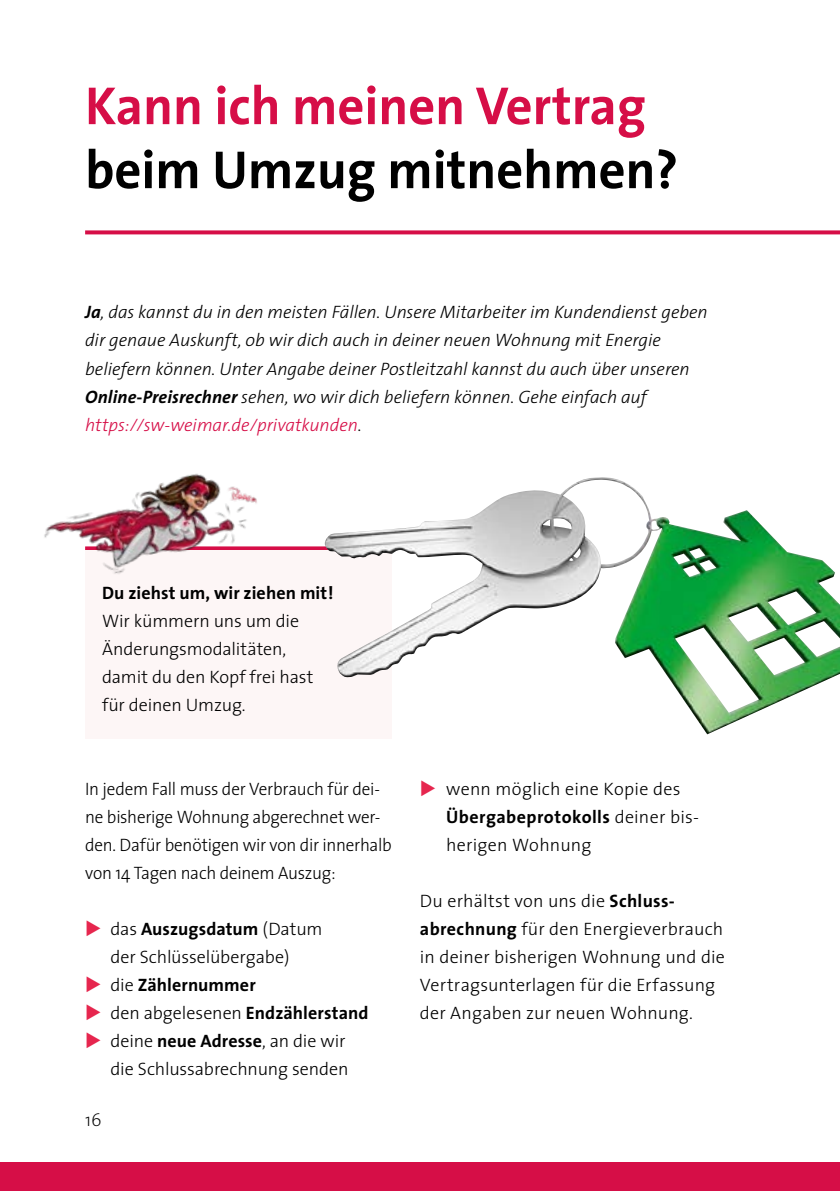
<style>
.page{position:relative;width:840px;height:1191px;background:#fff}
.page>*{position:absolute;margin:0;border:0;box-sizing:border-box;transform-origin:0 0}
.t1{font:700 54px "The Sans";color:#d60e47}
.t2{font:700 54px "The Sans";color:#000}
.t3{font:300 18px/28px "The Sans";letter-spacing:-.005em;color:#000}
.t4{font:italic 300 18px/28px "The Sans";letter-spacing:-.005em;color:#000}
.t5{font:300 18px/28px "The Sans";letter-spacing:-.005em;color:#000;scale:.95 1}
.t6{font:300 18px/28px "The Sans";letter-spacing:.015em;color:#000}
.t7{font:700 18px "The Sans";letter-spacing:.005em;color:#000}
.t8{font:200 18px "The Sans";color:#000}
.s1{font-weight:700}
.s2{color:#d60e47}
.s3{color:#e6264e}
.s4{font-weight:300}
</style>
<div class="page">
<div style="left:0;top:1162px;width:839px;height:29px;background:#d60e47"></div>
<svg style="left:85px;top:230px;width:754px;height:4px;background:#da275a"></svg>
<svg style="left:271px;top:546px;width:53px;height:4px"></svg>
<div style="left:85px;top:550px;width:306px;height:188px;background:#fdf6f6"></div>
<img style="left:44px;top:473px;width:227px;height:101px">
<img style="left:324px;top:478px;width:515px;height:256px">
<h1 class="t1" style="left:85px;top:61px;width:562px">Kann ich meinen Vertrag</h1>
<h1 class="t2" style="left:85px;top:125px;width:594px">beim Umzug mitnehmen?</h1>
<p class="t4" style="left:85px;top:298px;width:624px"><span class="s1">Ja</span>, das kannst du in den meisten Fällen. Unsere Mitarbeiter im Kundendienst geben dir genaue Auskunft, ob wir dich auch in deiner neuen Wohnung mit Energie -beliefern können. Unter Angabe deiner Postleitzahl kannst du auch über unseren <span class="s1">Online-Preisrechner</span> sehen, wo wir dich beliefern können. Gehe einfach auf <span class="s2">https://sw-weimar.de/privatkunden</span>.</p>
<p class="t7" style="left:102px;top:577px;width:233px">Du ziehst um, wir ziehen mit!</p>
<p class="t3" style="left:102px;top:606px;width:213px">Wir kümmern uns um die<br>Änderungsmodalitäten, damit du den Kopf frei hast für deinen Umzug.</p>
<p class="t5" style="left:85px;top:774px;width:324px">In jedem Fall muss der Verbrauch für dei&shy;ne bisherige Wohnung abgerechnet wer&shy;den. Dafür benötigen wir von dir innerhalb von 14 Tagen nach deinem Auszug:</p>
<p class="t3" style="left:85px;top:914px;width:239px;text-align:center"><span class="s3">◆</span> das <span class="s1">Auszugsdatum</span> (Datum der Schlüsselübergabe)</p>
<p class="t7" style="left:85px;top:969px;width:172px"><span class="s3">◆</span> <span class="s4">die</span> Zählernummer</p>
<p class="t3" style="left:85px;top:998px;width:285px"><span class="s3">◆</span> den abgelesenen <span class="s1">Endzählerstand</span></p>
<p class="t3" style="left:85px;top:1026px;width:265px;text-align:right"><span class="s3">◆</span> deine <span class="s1">neue Adresse</span>, an die wir die Schlussabrechnung senden</p>
<p class="t8" style="left:85px;top:1105px;width:18px">16</p>
<p class="t6" style="left:446px;top:774px;width:252px;text-indent:-26px"><span class="s3">◆</span> wenn möglich eine Kopie des<br><span class="s1">Übergabeprotokolls</span> deiner bis&shy;herigen Wohnung</p>
<p class="t3" style="left:420px;top:886px;width:306px">Du erhältst von uns die <span class="s1">Schluss&shy;abrechnung</span> für den Energieverbrauch in deiner bisherigen Wohnung und die Vertragsunterlagen für die Erfassung der Angaben zur neuen Wohnung.</p>
</div>
